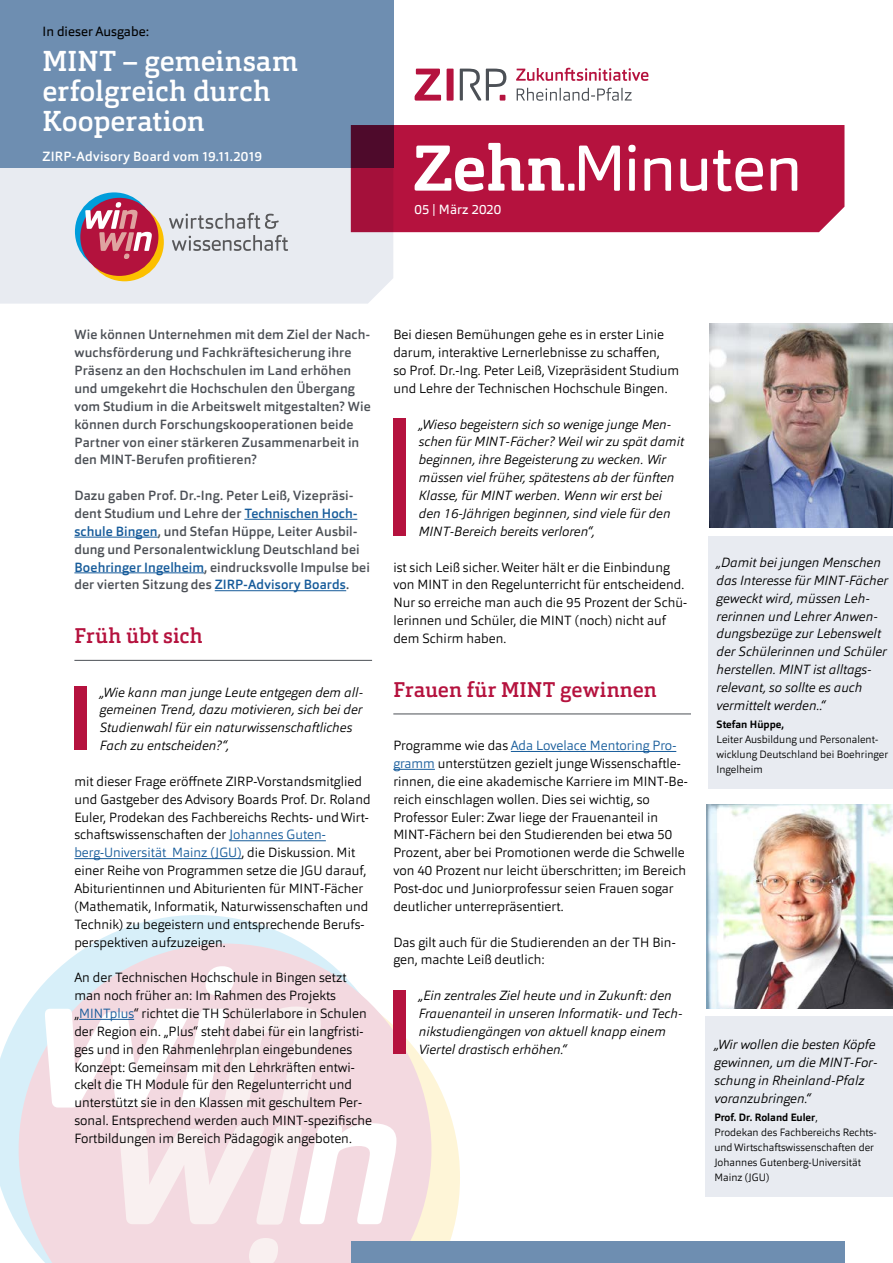
<style>
.page{position:relative;width:893px;height:1263px;background:#fff}
.page>*{position:absolute;margin:0;border:0;box-sizing:border-box;transform-origin:0 0}
.t1{font:500 28.5px/30px "Orgon Slab";color:#fff}
.t2{font:500 21px "Orgon Slab";letter-spacing:.005em;color:#b5123e}
.t3{font:300 13.2px/17.9px "Orgon";color:#000}
.t4{font:italic 300 13.2px/17.9px "Orgon";color:#000}
.t5{font:500 13.2px/17.9px "Orgon";letter-spacing:.01em;color:#4c5056}
.t6{font:500 13.2px "Orgon";letter-spacing:.02em;color:#fff}
.t7{font:13.2px "Orgon";color:#000}
.t8{font:13.2px "Orgon";letter-spacing:.01em;color:#fff}
.t9{font:300 10.5px/15px "Orgon";color:#000}
.t10{font:700 10.5px "Orgon";color:#000}
.s1{color:#165b9a}
.s2{font-weight:700}
</style>
<div class="page">
<div style="left:0;top:168px;width:393px;height:136px;background:#e8ebf1"></div>
<svg style="left:431px;top:1072px;width:29px;height:169px;fill:#fef5d7"></svg>
<svg style="left:0;top:915px;width:301px;height:313px;fill:#d7eff9"></svg>
<svg style="left:19px;top:943px;width:412px;height:320px;fill:#f3d9e0"></svg>
<svg style="left:206px;top:966px;width:29px;height:29px"></svg>
<svg style="left:45px;top:1006px;width:276px;height:101px"></svg>
<svg style="left:249px;top:1238px;width:29px;height:25px"></svg>
<svg style="left:119px;top:1123px;width:277px;height:101px"></svg>
<div style="left:0;top:0;width:393px;height:168px;background:#6e8eb1"></div>
<svg style="left:516px;top:68px;width:132px;height:13px"></svg>
<svg style="left:517px;top:88px;width:115px;height:13px"></svg>
<svg style="left:415px;top:69px;width:26px;height:32px"></svg>
<div style="left:447px;top:69px;width:7px;height:32px;background:#b5123e"></div>
<svg style="left:460px;top:69px;width:46px;height:32px"></svg>
<svg style="left:351px;top:125px;width:493px;height:107px;fill:#b5123e"></svg>
<svg style="left:579px;top:145px;width:218px;height:46px"></svg>
<svg style="left:415px;top:143px;width:149px;height:48px"></svg>
<div style="left:568px;top:184px;width:6px;height:7px;background:#fff"></div>
<div style="left:351px;top:1241px;width:493px;height:22px;background:#6e8eb1"></div>
<hr style="left:244px;top:519px;width:113px;height:1px;background:#165b9a">
<hr style="left:74px;top:537px;width:84px;height:1px;background:#165b9a">
<hr style="left:74px;top:572px;width:130px;height:1px;background:#165b9a">
<hr style="left:215px;top:590px;width:131px;height:1px;background:#165b9a">
<hr style="left:74px;top:660px;width:298px;height:1px;background:#4c5056">
<div style="left:74px;top:687px;width:13px;height:63px;background:#b5123e"></div>
<hr style="left:229px;top:840px;width:97px;height:1px;background:#165b9a">
<hr style="left:74px;top:858px;width:167px;height:1px;background:#165b9a">
<hr style="left:79px;top:1019px;width:55px;height:1px;background:#165b9a">
<div style="left:393px;top:419px;width:13px;height:117px;background:#b5123e"></div>
<hr style="left:393px;top:713px;width:298px;height:1px;background:#4c5056">
<hr style="left:511px;top:751px;width:165px;height:1px;background:#165b9a">
<hr style="left:393px;top:769px;width:42px;height:1px;background:#165b9a">
<div style="left:393px;top:990px;width:13px;height:64px;background:#b5123e"></div>
<img style="left:707px;top:805px;width:186px;height:203px">
<img style="left:709px;top:324px;width:184px;height:203px">
<div style="left:708px;top:536px;width:185px;height:253px;background:#e8ebf1"></div>
<div style="left:706px;top:1016px;width:187px;height:181px;background:#e8ebf1"></div>
<svg style="left:85px;top:203px;width:79px;height:78px"></svg>
<svg style="left:75px;top:192px;width:78px;height:79px"></svg>
<div style="left:80px;top:198px;width:78px;height:78px;background:#b3123d;border-radius:50%"></div>
<svg style="left:169px;top:213px;width:110px;height:16px"></svg>
<svg style="left:172px;top:235px;width:116px;height:16px"></svg>
<svg style="left:85px;top:202px;width:67px;height:57px"></svg>
<p class="t7" style="left:43px;top:23px;width:108px">In dieser Ausgabe:</p>
<h1 class="t1" style="left:43px;top:46px;width:257px">MINT – gemeinsam erfolgreich durch<br>Kooperation</h1>
<p class="t6" style="left:43px;top:148px;width:221px">ZIRP-Advisory Board vom 19.11.2019</p>
<p class="t8" style="left:415px;top:201px;width:88px">05 | März 2020</p>
<p class="t5" style="left:74px;top:326px;width:298px">Wie können Unternehmen mit dem Ziel der Nach&shy;wuchsförderung und Fachkräftesicherung ihre Präsenz an den Hochschulen im Land erhöhen und umgekehrt die Hochschulen den Übergang vom Studium in die Arbeitswelt mitgestalten? Wie können durch Forschungskooperationen beide Partner von einer stärkeren Zusammenarbeit in den MINT-Berufen profitieren?</p>
<p class="t5" style="left:74px;top:486px;width:297px">Dazu gaben Prof. Dr.-Ing. Peter Leiß, Vizepräsi&shy;dent Studium und Lehre der <span class="s1">Technischen Hoch&shy;schule Bingen</span>, und Stefan Hüppe, Leiter Ausbil&shy;dung und Personalentwicklung Deutschland bei <span class="s1">Boehringer Ingelheim</span>, eindrucksvolle Impulse bei der vierten Sitzung des <span class="s1">ZIRP-Advisory Boards</span>.</p>
<h2 class="t2" style="left:74px;top:622px;width:130px">Früh übt sich</h2>
<p class="t4" style="left:100px;top:683px;width:265px">„Wie kann man junge Leute entgegen dem all&shy;gemeinen Trend, dazu motivieren, sich bei der Studienwahl für ein naturwissenschaftliches Fach zu entscheiden?“,</p>
<p class="t3" style="left:74px;top:772px;width:298px">mit dieser Frage eröffnete ZIRP-Vorstandsmitglied und Gastgeber des Advisory Boards Prof. Dr. Roland Euler, Prodekan des Fachbereichs Rechts- und Wirt&shy;schaftswissenschaften der <span class="s1">Johannes Guten&shy;berg-Universität Mainz (JGU)</span>, die Diskussion. Mit einer Reihe von Programmen setze die JGU darauf, Abiturientinnen und Abiturienten für MINT-Fächer (Mathematik, Informatik, Naturwissenschaften und Technik) zu begeistern und entsprechende Berufs&shy;perspektiven aufzuzeigen.</p>
<p class="t3" style="left:74px;top:969px;width:299px">An der Technischen Hochschule in Bingen setzt man noch früher an: Im Rahmen des Projekts „<span class="s1">MINTplus</span>“ richtet die TH Schülerlabore in Schulen der Region ein. „Plus“ steht dabei für ein langfristi&shy;ges und in den Rahmenlehrplan eingebundenes Konzept: Gemeinsam mit den Lehrkräften entwi&shy;ckelt die TH Module für den Regelunterricht und unterstützt sie in den Klassen mit geschultem Per&shy;sonal. Entsprechend werden auch MINT-spezifische Fortbildungen im Bereich Pädagogik angeboten.</p>
<p class="t3" style="left:393px;top:326px;width:287px">Bei diesen Bemühungen gehe es in erster Linie darum, interaktive Lernerlebnisse zu schaffen,<br>so Prof. Dr.-Ing. Peter Leiß, Vizepräsident Studium und Lehre der Technischen Hochschule Bingen.</p>
<p class="t4" style="left:419px;top:415px;width:267px">„Wieso begeistern sich so wenige junge Men&shy;schen für MINT-Fächer? Weil wir zu spät damit beginnen, ihre Begeisterung zu wecken. Wir müssen viel früher, spätestens ab der fünften Klasse, für MINT werben. Wenn wir erst bei den 16-Jährigen beginnen, sind viele für den MINT-Bereich bereits verloren“,</p>
<p class="t3" style="left:393px;top:558px;width:295px">ist sich Leiß sicher. Weiter hält er die Einbindung von MINT in den Regelunterricht für entscheidend.<br>Nur so erreiche man auch die 95 Prozent der Schü&shy;lerinnen und Schüler, die MINT (noch) nicht auf dem Schirm haben.</p>
<h2 class="t2" style="left:393px;top:676px;width:265px">Frauen für MINT gewinnen</h2>
<p class="t3" style="left:393px;top:736px;width:296px">Programme wie das <span class="s1">Ada Lovelace Mentoring Pro&shy;gramm</span> unterstützen gezielt junge Wissenschaftle&shy;rinnen, die eine akademische Karriere im MINT-Be&shy;reich einschlagen wollen. Dies sei wichtig, so Professor Euler: Zwar liege der Frauenanteil in MINT-Fächern bei den Studierenden bei etwa 50<br>Prozent, aber bei Promotionen werde die Schwelle von 40 Prozent nur leicht überschritten; im Bereich Post-doc und Juniorprofessur seien Frauen sogar deutlicher unterrepräsentiert.</p>
<p class="t3" style="left:393px;top:933px;width:284px">Das gilt auch für die Studierenden an der TH Bin&shy;gen, machte Leiß deutlich:</p>
<p class="t4" style="left:419px;top:986px;width:265px">„Ein zentrales Ziel heute und in Zukunft: den Frauenanteil in unseren Informatik- und Tech&shy;nikstudiengängen von aktuell knapp einem Viertel drastisch erhöhen.“</p>
<p class="t4" style="left:716px;top:553px;width:173px">„Damit bei jungen Menschen das Interesse für MINT-Fächer geweckt wird, müssen Leh&shy;rerinnen und Lehrer Anwen&shy;dungsbezüge zur Lebenswelt der Schülerinnen und Schüler herstellen. MINT ist alltags&shy;relevant, so sollte es auch vermittelt werden..“</p>
<p class="t10" style="left:716px;top:717px;width:69px">Stefan Hüppe,</p>
<p class="t9" style="left:716px;top:731px;width:173px">Leiter Ausbildung und Personalent&shy;wicklung Deutschland bei Boehringer<br>Ingelheim</p>
<p class="t4" style="left:714px;top:1036px;width:164px">„Wir wollen die besten Köpfe gewinnen, um die MINT-For&shy;schung in Rheinland-Pfalz voranzubringen.“</p>
<p class="t9" style="left:714px;top:1109px;width:164px"><span class="s2">Prof. Dr. Roland Euler</span>,<br>Prodekan des Fachbereichs Rechts&shy;und Wirtschaftswissenschaften der<br>Johannes Gutenberg-Universität<br>Mainz (JGU)</p>
</div>
